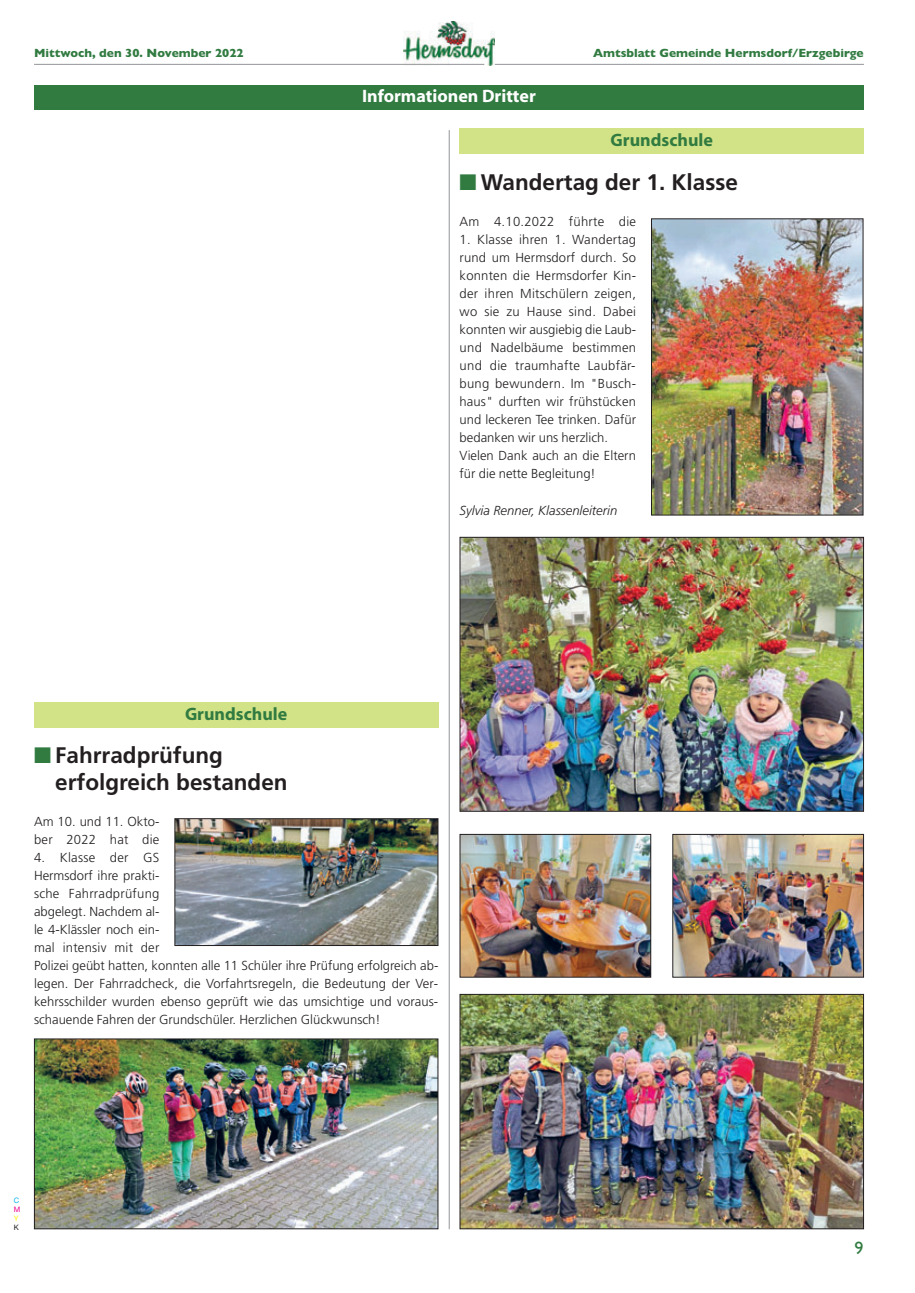
<style>
.page{position:relative;width:915px;height:1293px;background:#fff}
.page>*{position:absolute;margin:0;border:0;box-sizing:border-box;transform-origin:0 0}
.t1{font:700 22.5px/26.8px "Frutiger";color:#231f20}
.t2{font:700 18px "Myriad";color:#317b41}
.t3{font:700 18px "Myriad";color:#fff}
.t4{font:18px "Gill Sans";color:#317b41}
.t5{font:300 13.05px/18px "Frutiger";letter-spacing:.005em;color:#231f20}
.t6{font:italic 300 13.05px "Frutiger";color:#231f20}
.t7{font:700 12px "Gill Sans";color:#317b41}
.t8{font:7.5px "Helvetica Neue";color:#00aeef}
.t9{font:7.5px "Helvetica Neue";color:#ed028c}
.t10{font:7.5px "Helvetica Neue";color:#fff101}
.t11{font:7.5px "Helvetica Neue";color:#231f20}
.s1{color:#317b41}
</style>
<div class="page">
<img style="left:403px;top:21px;width:91px;height:44px">
<svg style="left:449px;top:59px;width:37px;height:6px"></svg>
<hr style="left:34px;top:64px;width:450px;height:1px;background:#939598">
<hr style="left:494px;top:64px;width:369px;height:1px;background:#939598">
<div style="left:34px;top:85px;width:829px;height:24px;background:#317b41"></div>
<div style="left:34px;top:702px;width:404px;height:26px;background:#d2e287"></div>
<img style="left:36px;top:1040px;width:400px;height:187px">
<div style="left:34px;top:1038px;width:404px;height:191px;border:1px solid #231f20"></div>
<img style="left:176px;top:820px;width:260px;height:124px">
<div style="left:174px;top:818px;width:264px;height:128px;border:1px solid #231f20"></div>
<div style="left:459px;top:129px;width:404px;height:25px;background:#d2e287"></div>
<img style="left:461px;top:539px;width:400px;height:270px">
<div style="left:459px;top:537px;width:404px;height:274px;border:1px solid #231f20"></div>
<img style="left:674px;top:836px;width:187px;height:139px">
<div style="left:672px;top:834px;width:191px;height:143px;border:1px solid #231f20"></div>
<img style="left:461px;top:836px;width:188px;height:139px">
<div style="left:459px;top:834px;width:192px;height:143px;border:1px solid #231f20"></div>
<img style="left:461px;top:996px;width:400px;height:231px">
<div style="left:459px;top:994px;width:404px;height:235px;border:1px solid #231f20"></div>
<img style="left:653px;top:220px;width:208px;height:293px">
<div style="left:651px;top:218px;width:212px;height:297px;border:1px solid #231f20"></div>
<hr style="left:448px;top:130px;width:1px;height:1099px;background:#939598">
<p class="t7" style="left:34px;top:49px;width:211px">Mittwoch, den 30. November 2022</p>
<p class="t7" style="left:593px;top:49px;width:272px">Amtsblatt Gemeinde Hermsdorf/Erzgebirge</p>
<h2 class="t3" style="left:362px;top:89px;width:175px">Informationen Dritter</h2>
<h2 class="t2" style="left:610px;top:133px;width:104px">Grundschule</h2>
<h1 class="t1" style="left:459px;top:171px;width:280px"><span class="s1">■</span> Wandertag der 1. Klasse</h1>
<p class="t5" style="left:459px;top:214px;width:178px">Am 4.10.2022 führte die</p>
<p class="t5" style="left:459px;top:232px;width:178px">1. Klasse ihren 1. Wandertag rund um Hermsdorf durch. So konnten die Hermsdorfer Kin&shy;der ihren Mitschülern zeigen, wo sie zu Hause sind. Dabei konnten wir ausgiebig die Laub&shy;und Nadelbäume bestimmen und die traumhafte Laubfär&shy;bung bewundern. Im "Busch&shy;haus" durften wir frühstücken und leckeren Tee trinken. Dafür bedanken wir uns herzlich.<br>Vielen Dank auch an die Eltern für die nette Begleitung!</p>
<p class="t6" style="left:459px;top:505px;width:159px">Sylvia Renner, Klassenleiterin</p>
<h2 class="t2" style="left:185px;top:707px;width:104px">Grundschule</h2>
<h1 class="t1" style="left:55px;top:744px;width:234px;text-indent:-21px"><span class="s1">■</span> Fahrradprüfung erfolgreich bestanden</h1>
<p class="t5" style="left:34px;top:813px;width:127px">Am 10. und 11. Okto&shy;ber 2022 hat die</p>
<p class="t5" style="left:34px;top:849px;width:405px">4. Klasse der GS<br>Hermsdorf ihre prakti-<br>sche Fahrradprüfung<br>abgelegt. Nachdem al-<br>le 4-Klässler noch ein-<br>mal intensiv mit der<br>Polizei geübt hatten, konnten alle 11 Schüler ihre Prüfung erfolgreich ab&shy;legen. Der Fahrradcheck, die Vorfahrtsregeln, die Bedeutung der Ver&shy;kehrsschilder wurden ebenso geprüft wie das umsichtige und voraus&shy;schauende Fahren der Grundschüler. Herzlichen Glückwunsch!</p>
<p class="t8" style="left:14px;top:1197px;width:7px">C</p>
<p class="t9" style="left:14px;top:1206px;width:8px">M</p>
<p class="t10" style="left:14px;top:1215px;width:6px">Y</p>
<p class="t11" style="left:14px;top:1224px;width:7px">K</p>
<h2 class="t4" style="left:854px;top:1241px;width:10px">9</h2>
</div>
